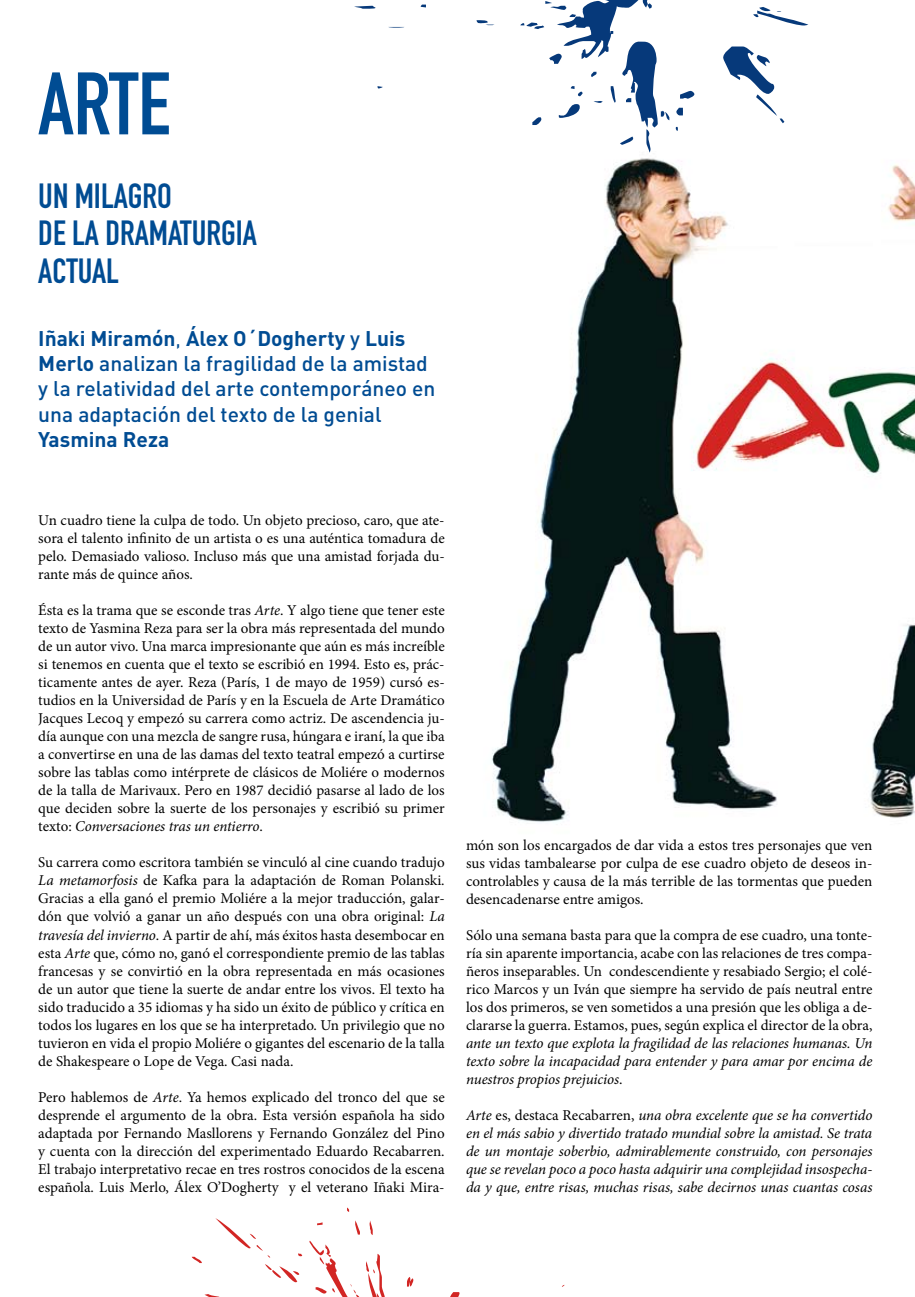
<style>
.page{position:relative;width:915px;height:1297px;background:#fff}
.page>*{position:absolute;margin:0;border:0;box-sizing:border-box;transform-origin:0 0}
.t1{font:87px "DIN Engschrift";color:#004c93}
.t2{font:34.5px/37.5px "DIN Engschrift";color:#004c93}
.t3{font:500 21px/25.2px "DIN";color:#004c93}
.t4{font:700 21px "DIN";color:#004c93}
.t5{font:15px/18px "Minion Pro";color:#000;text-align:justify}
.t6{font:italic 15px/18px "Minion Pro";letter-spacing:-.005em;color:#000;text-align:justify}
.s1{font-weight:700}
.s2{font-weight:400}
.s3{font-style:italic}
.s4{font-style:normal}
</style>
<div class="page">
<svg style="left:192px;top:1207px;width:373px;height:90px"></svg>
<img style="left:491px;top:158px;width:423px;height:664px">
<svg style="left:354px;top:0;width:455px;height:153px"></svg>
<h1 class="t1" style="left:38px;top:53px;width:133px">ARTE</h1>
<h2 class="t2" style="left:38px;top:177px;width:220px">UN MILAGRO<br>DE LA DRAMATURGIA<br>ACTUAL</h2>
<h3 class="t3" style="left:38px;top:325px;width:398px"><span class="s1">Iñaki Miramón</span><span class="s2">,</span> <span class="s1">Álex O´Dogherty</span> y <span class="s1">Luis Merlo</span> analizan la fragilidad de la amistad y la relatividad del arte contemporáneo en una adaptación del texto de la genial</h3>
<h3 class="t4" style="left:38px;top:425px;width:132px">Yasmina Reza</h3>
<p class="t5" style="left:38px;top:512px;width:408px">Un cuadro tiene la culpa de todo. Un objeto precioso, caro, que ate&shy;sora el talento infinito de un artista o es una auténtica tomadura de pelo. Demasiado valioso. Incluso más que una amistad forjada du&shy;rante más de quince años.</p>
<p class="t5" style="left:38px;top:602px;width:408px">Ésta es la trama que se esconde tras <span class="s3">Arte</span>. Y algo tiene que tener este texto de Yasmina Reza para ser la obra más representada del mundo de un autor vivo. Una marca impresionante que aún es más increíble si tenemos en cuenta que el texto se escribió en 1994. Esto es, prác&shy;ticamente antes de ayer. Reza (París, 1 de mayo de 1959) cursó es&shy;tudios en la Universidad de París y en la Escuela de Arte Dramático Jacques Lecoq y empezó su carrera como actriz. De ascendencia ju&shy;día aunque con una mezcla de sangre rusa, húngara e iraní, la que iba a convertirse en una de las damas del texto teatral empezó a curtirse sobre las tablas como intérprete de clásicos de Moliére o modernos de la talla de Marivaux. Pero en 1987 decidió pasarse al lado de los que deciden sobre la suerte de los personajes y escribió su primer texto: <span class="s3">Conversaciones tras un entierro</span>.</p>
<p class="t5" style="left:38px;top:854px;width:408px">Su carrera como escritora también se vinculó al cine cuando tradujo <span class="s3">La metamorfosis</span> de Kafka para la adaptación de Roman Polanski.<br>Gracias a ella ganó el premio Moliére a la mejor traducción, galar&shy;dón que volvió a ganar un año después con una obra original: <span class="s3">La travesía del invierno</span>. A partir de ahí, más éxitos hasta desembocar en esta <span class="s3">Arte</span> que, cómo no, ganó el correspondiente premio de las tablas francesas y se convirtió en la obra representada en más ocasiones de un autor que tiene la suerte de andar entre los vivos. El texto ha sido traducido a 35 idiomas y ha sido un éxito de público y crítica en todos los lugares en los que se ha interpretado. Un privilegio que no tuvieron en vida el propio Moliére o gigantes del escenario de la talla de Shakespeare o Lope de Vega. Casi nada.</p>
<p class="t5" style="left:38px;top:1088px;width:408px">Pero hablemos de <span class="s3">Arte</span>. Ya hemos explicado del tronco del que se desprende el argumento de la obra. Esta versión española ha sido adaptada por Fernando Masllorens y Fernando González del Pino y cuenta con la dirección del experimentado Eduardo Recabarren.<br>El trabajo interpretativo recae en tres rostros conocidos de la escena española. Luis Merlo, Álex O’Dogherty y el veterano Iñaki Mira-</p>
<p class="t5" style="left:466px;top:836px;width:408px">món son los encargados de dar vida a estos tres personajes que ven sus vidas tambalearse por culpa de ese cuadro objeto de deseos in&shy;controlables y causa de la más terrible de las tormentas que pueden desencadenarse entre amigos.</p>
<p class="t5" style="left:466px;top:926px;width:408px">Sólo una semana basta para que la compra de ese cuadro, una tonte&shy;ría sin aparente importancia, acabe con las relaciones de tres compa&shy;ñeros inseparables. Un condescendiente y resabiado Sergio; el colé&shy;rico Marcos y un Iván que siempre ha servido de país neutral entre los dos primeros, se ven sometidos a una presión que les obliga a de&shy;clararse la guerra. Estamos, pues, según explica el director de la obra,</p>
<p class="t6" style="left:466px;top:1034px;width:408px">ante un texto que explota la fragilidad de las relaciones humanas. Un texto sobre la incapacidad para entender y para amar por encima de nuestros propios prejuicios<span class="s4">.</span></p>
<p class="t6" style="left:466px;top:1106px;width:408px">Arte <span class="s4">es, destaca Recabarren,</span> una obra excelente que se ha convertido en el más sabio y divertido tratado mundial sobre la amistad. Se trata de un montaje soberbio, admirablemente construido, con personajes que se revelan poco a poco hasta adquirir una complejidad insospecha&shy;da y que, entre risas, muchas risas, sabe decirnos unas cuantas cosas</p>
</div>
